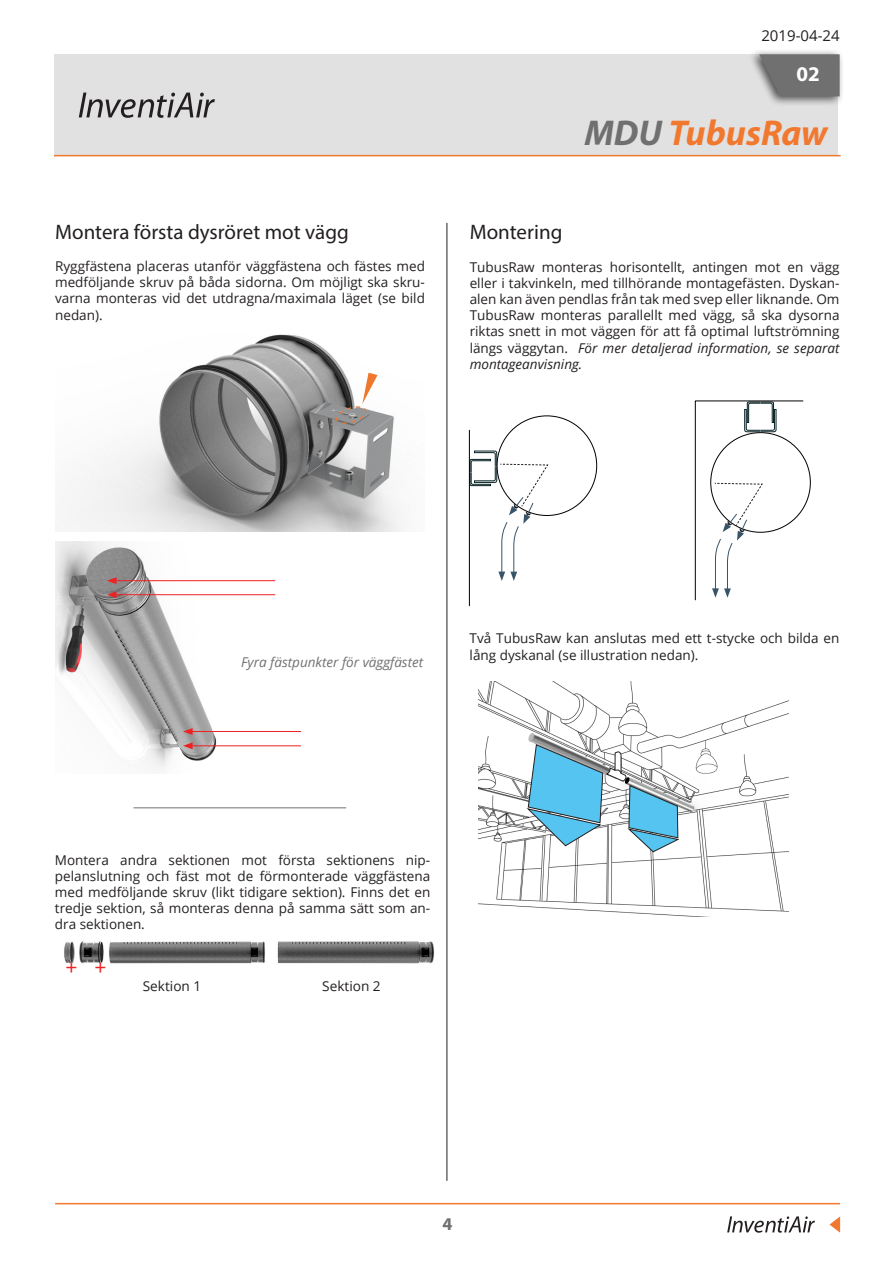
<style>
.page{position:relative;width:893px;height:1263px;background:#fff}
.page>*{position:absolute;margin:0;border:0;box-sizing:border-box;transform-origin:0 0}
.t1{font:italic 700 36px "Myriad Pro";color:#f1782f}
.t2{font:21px "Myriad Pro";color:#231f20}
.t3{font:700 21px "Myriad Pro";color:#fff}
.t4{font:21px "Open Sans";color:#ee2123}
.t5{font:700 18px "Myriad Pro";color:#707070}
.t6{font:15px "Open Sans";color:#231f20}
.t7{font:13.65px "Open Sans";color:#231f20}
.t8{font:13.5px/16.2px "Open Sans";color:#231f20;text-align:justify}
.t9{font:italic 13.5px "Open Sans";color:#707171}
.s1{color:#707070}
.s2{font-style:italic}
</style>
<div class="page">
<hr style="left:134px;top:807px;width:212px;height:1px;background:#707070">
<svg style="left:727px;top:1216px;width:88px;height:17px"></svg>
<svg style="left:829px;top:1216px;width:11px;height:17px"></svg>
<hr style="left:55px;top:1203px;width:785px;height:1px;background:#f1782f">
<div style="left:55px;top:54px;width:783px;height:101px;background:#e1e1e1"></div>
<svg style="left:79px;top:93px;width:136px;height:25px"></svg>
<div style="left:748px;top:48px;width:96px;height:59px;background:#231f20;opacity:.75"></div>
<svg style="left:759px;top:54px;width:81px;height:42px;background:#787878"></svg>
<hr style="left:54px;top:155px;width:787px;height:1px;background:#f1782f">
<hr style="left:447px;top:223px;width:1px;height:958px;background:#231f20">
<img style="left:65px;top:334px;width:339px;height:198px">
<svg style="left:336px;top:373px;width:42px;height:51px"></svg>
<img style="left:55px;top:541px;width:246px;height:228px">
<hr style="left:114px;top:594px;width:161px;height:1px;background:#ee2123">
<svg style="left:107px;top:591px;width:10px;height:7px"></svg>
<hr style="left:114px;top:580px;width:161px;height:1px;background:#ee2123">
<svg style="left:107px;top:577px;width:10px;height:7px"></svg>
<hr style="left:190px;top:731px;width:111px;height:1px;background:#ee2123">
<svg style="left:183px;top:728px;width:10px;height:7px"></svg>
<hr style="left:190px;top:745px;width:111px;height:1px;background:#ee2123">
<svg style="left:183px;top:742px;width:10px;height:7px"></svg>
<img style="left:64px;top:941px;width:371px;height:23px">
<hr style="left:469px;top:430px;width:1px;height:176px;background:#000">
<svg style="left:469px;top:450px;width:80px;height:131px"></svg>
<svg style="left:695px;top:400px;width:108px;height:200px"></svg>
<img style="left:479px;top:682px;width:309px;height:234px">
<svg style="left:528px;top:744px;width:151px;height:108px"></svg>
<p class="t2" style="left:55px;top:219px;width:295px">Montera första dysröret mot vägg</p>
<p class="t8" style="left:55px;top:258px;width:371px">Ryggfästena placeras utanför väggfästena och fästes med medföljande skruv på båda sidorna. Om möjligt ska skru&shy;varna monteras vid det utdragna/maximala läget (se bild nedan).</p>
<p class="t6" style="left:761px;top:25px;width:80px">2019-04-24</p>
<p class="t3" style="left:796px;top:61px;width:25px">02</p>
<p class="t1" style="left:584px;top:110px;width:245px"><span class="s1">MDU</span> TubusRaw</p>
<h2 class="t2" style="left:470px;top:219px;width:94px">Montering</h2>
<p class="t8" style="left:470px;top:258px;width:371px">TubusRaw monteras horisontellt, antingen mot en vägg eller i takvinkeln, med tillhörande montagefästen. Dyskan&shy;alen kan även pendlas från tak med svep eller liknande. Om TubusRaw monteras parallellt med vägg, så ska dysorna riktas snett in mot väggen för att få optimal luftströmning längs väggytan. <span class="s2">För mer detaljerad information, se separat montageanvisning.</span></p>
<p class="t9" style="left:241px;top:653px;width:184px">Fyra fästpunkter för väggfästet</p>
<p class="t8" style="left:470px;top:630px;width:371px">Två TubusRaw kan anslutas med ett t-stycke och bilda en lång dyskanal (se illustration nedan).</p>
<p class="t8" style="left:55px;top:851px;width:377px">Montera andra sektionen mot första sektionens nip&shy;pelanslutning och fäst mot de förmonterade väggfästena med medföljande skruv (likt tidigare sektion). Finns det en tredje sektion, så monteras denna på samma sätt som an&shy;dra sektionen.</p>
<p class="t4" style="left:65px;top:952px;width:14px">+</p>
<p class="t4" style="left:94px;top:952px;width:14px">+</p>
<p class="t7" style="left:143px;top:976px;width:60px">Sektion 1</p>
<p class="t7" style="left:322px;top:976px;width:60px">Sektion 2</p>
<p class="t5" style="left:443px;top:1212px;width:11px">4</p>
</div>
